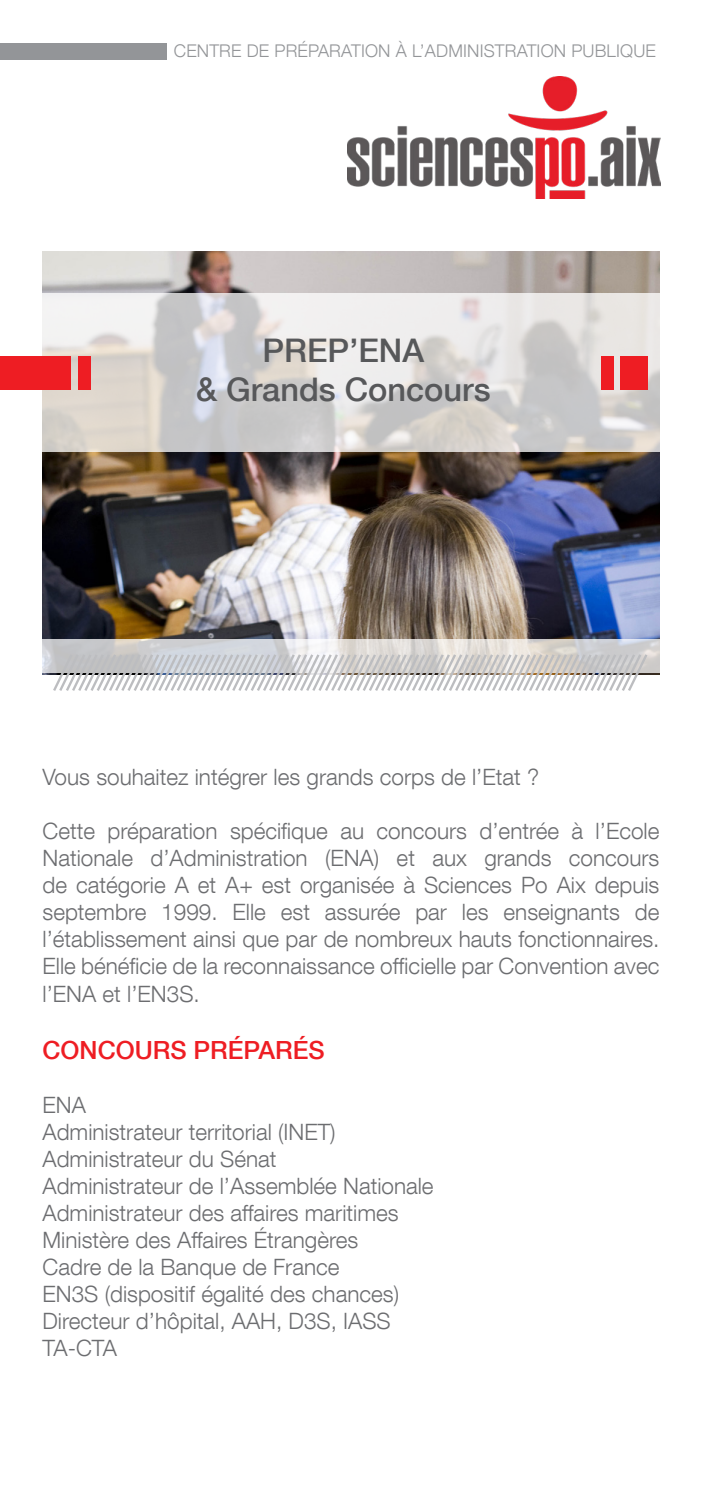
<style>
.page{position:relative;width:702px;height:1489px;background:#fff}
.page>*{position:absolute;margin:0;border:0;box-sizing:border-box;transform-origin:0 0}
.t1{font:500 32.5px "Helvetica Neue LT Com";color:#57585a}
.t2{font:500 25px "Helvetica Neue LT Com";color:#ee1d23}
.t3{font:300 22.5px/27px "Helvetica Neue LT Com";color:#6c6d70;text-align:justify}
.textes{font:300 17.5px "Helvetica Neue LT Com";letter-spacing:.01em;color:#939598}
</style>
<div class="page">
<img style="left:43px;top:252px;width:616px;height:422px">
<div style="left:0;top:43px;width:167px;height:16px;background:#939598"></div>
<svg style="left:42px;top:294px;width:618px;height:158px;background:#dad8d6"></svg>
<div style="left:620px;top:356px;width:27px;height:34px;background:#ee1d23"></div>
<div style="left:601px;top:356px;width:12px;height:34px;background:#ee1d23"></div>
<div style="left:0;top:356px;width:71px;height:34px;background:#ee1d23"></div>
<div style="left:78px;top:356px;width:12px;height:34px;background:#ee1d23"></div>
<svg style="left:42px;top:639px;width:618px;height:33px;background:#d8d7d7"></svg>
<img style="left:348px;top:76px;width:313px;height:123px">
<svg style="left:51px;top:651px;width:598px;height:40px"></svg>
<p class="textes" style="left:174px;top:40px;width:483px">CENTRE DE PRÉPARATION À L’ADMINISTRATION PUBLIQUE</p>
<p class="t1" style="left:262px;top:330px;width:163px">PREP’ENA</p>
<p class="t1" style="left:196px;top:369px;width:296px">&amp; Grands Concours</p>
<p class="t3" style="left:43px;top:763px;width:498px">Vous souhaitez intégrer les grands corps de l’Etat ?</p>
<p class="t3" style="left:43px;top:817px;width:618px">Cette préparation spécifique au concours d’entrée à l’Ecole Nationale d’Administration (ENA) et aux grands concours de catégorie A et A+ est organisée à Sciences Po Aix depuis septembre 1999. Elle est assurée par les enseignants de l’établissement ainsi que par de nombreux hauts fonctionnaires.<br>Elle bénéficie de la reconnaissance officielle par Convention avec l’ENA et l’EN3S.</p>
<p class="t2" style="left:43px;top:1034px;width:284px">CONCOURS PRÉPARÉS</p>
<p class="t3" style="left:43px;top:1090px;width:45px">ENA</p>
<p class="t3" style="left:43px;top:1117px;width:294px">Administrateur territorial (INET)</p>
<p class="t3" style="left:43px;top:1144px;width:235px">Administrateur du Sénat</p>
<p class="t3" style="left:43px;top:1171px;width:392px">Administrateur de l’Assemblée Nationale</p>
<p class="t3" style="left:43px;top:1198px;width:357px">Administrateur des affaires maritimes</p>
<p class="t3" style="left:43px;top:1225px;width:317px">Ministère des Affaires Étrangères</p>
<p class="t3" style="left:43px;top:1252px;width:298px">Cadre de la Banque de France</p>
<p class="t3" style="left:43px;top:1279px;width:358px">EN3S (dispositif égalité des chances)</p>
<p class="t3" style="left:43px;top:1306px;width:350px">Directeur d’hôpital, AAH, D3S, IASS</p>
<p class="t3" style="left:43px;top:1333px;width:76px">TA-CTA</p>
</div>
